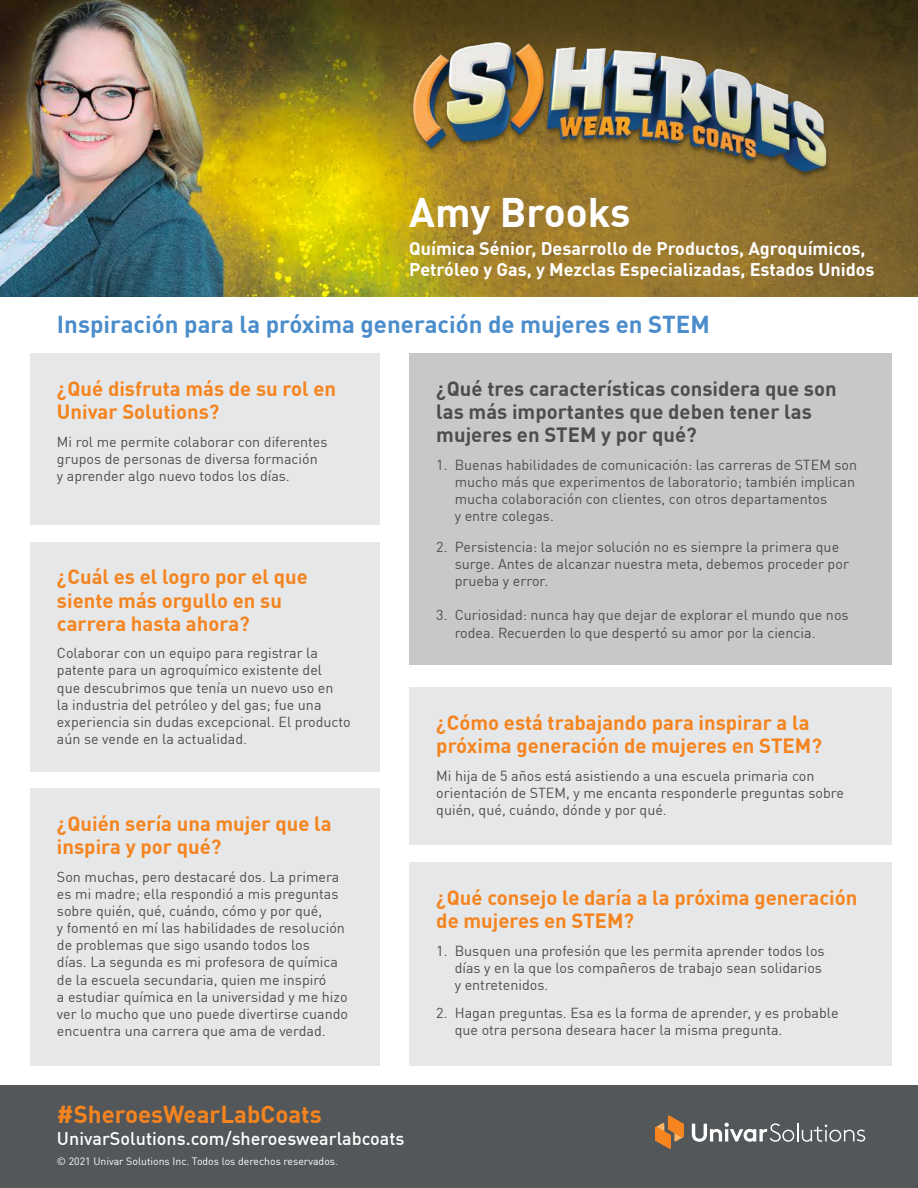
<style>
.page{position:relative;width:918px;height:1188px;background:#fff}
.page>*{position:absolute;margin:0;border:0;box-sizing:border-box;transform-origin:0 0}
.t1{font:700 40.5px "DIN Pro";color:#fff}
.t2{font:700 24px "DIN Pro";color:#4b8dcb}
.t3{font:700 24px "DIN Pro";color:#f5841f}
.t4{font:700 20.25px/23.1px "DIN Pro";color:#f5841f}
.t5{font:700 20.25px/23.1px "DIN Pro";color:#4d4d4f}
.t6{font:700 18px/21.6px "DIN Pro";color:#fff}
.t7{font:500 18px "DIN Pro";color:#fff}
.t8{font:14.25px/17.1px "DIN Pro";color:#4d4d4f}
.t9{font:10.5px "DIN Pro";color:#fff}
</style>
<div class="page">
<img style="left:0;top:0;width:918px;height:297px">
<div style="left:30px;top:354px;width:349px;height:171px;background:#e6e7e8"></div>
<div style="left:0;top:1086px;width:918px;height:102px;background:#53575a"></div>
<div style="left:30px;top:542px;width:349px;height:229px;background:#e6e7e8"></div>
<div style="left:409px;top:687px;width:483px;height:158px;background:#e6e7e8"></div>
<img style="left:409px;top:42px;width:422px;height:137px">
<svg style="left:692px;top:1123px;width:173px;height:19px"></svg>
<svg style="left:655px;top:1115px;width:29px;height:34px"></svg>
<div style="left:30px;top:789px;width:349px;height:277px;background:#e6e7e8"></div>
<div style="left:409px;top:862px;width:483px;height:204px;background:#e6e7e8"></div>
<div style="left:409px;top:354px;width:483px;height:311px;background:#c7c8ca"></div>
<p class="t1" style="left:409px;top:180px;width:223px">Amy Brooks</p>
<p class="t6" style="left:409px;top:236px;width:467px">Química Sénior, Desarrollo de Productos, Agroquímicos,<br>Petróleo y Gas, y Mezclas Especializadas, Estados Unidos</p>
<p class="t2" style="left:57px;top:306px;width:654px">Inspiración para la próxima generación de mujeres en STEM</p>
<p class="t4" style="left:57px;top:376px;width:281px">¿Qué disfruta más de su rol en<br>Univar Solutions?</p>
<p class="t8" style="left:57px;top:432px;width:272px">Mi rol me permite colaborar con diferentes grupos de personas de diversa formación y aprender algo nuevo todos los días.</p>
<p class="t4" style="left:57px;top:564px;width:252px">¿Cuál es el logro por el que siente más orgullo en su carrera hasta ahora?</p>
<p class="t8" style="left:57px;top:644px;width:295px">Colaborar con un equipo para registrar la patente para un agroquímico existente del<br>que descubrimos que tenía un nuevo uso en<br>la industria del petróleo y del gas; fue una experiencia sin dudas excepcional. El producto aún se vende en la actualidad.</p>
<p class="t4" style="left:57px;top:811px;width:276px">¿Quién sería una mujer que la inspira y por qué?</p>
<p class="t8" style="left:57px;top:867px;width:293px">Son muchas, pero destacaré dos. La primera es mi madre; ella respondió a mis preguntas sobre quién, qué, cuándo, cómo y por qué,<br>y fomentó en mí las habilidades de resolución de problemas que sigo usando todos los<br>días. La segunda es mi profesora de química de la escuela secundaria, quien me inspiró<br>a estudiar química en la universidad y me hizo ver lo mucho que uno puede divertirse cuando encuentra una carrera que ama de verdad.</p>
<p class="t3" style="left:57px;top:1096px;width:266px">#SheroesWearLabCoats</p>
<p class="t7" style="left:57px;top:1125px;width:349px">UnivarSolutions.com/sheroeswearlabcoats</p>
<p class="t9" style="left:57px;top:1154px;width:282px">© 2021 Univar Solutions Inc. Todos los derechos reservados.</p>
<p class="t5" style="left:436px;top:376px;width:402px">¿Qué tres características considera que son las más importantes que deben tener las mujeres en STEM y por qué?</p>
<p class="t8" style="left:455px;top:455px;width:404px;text-indent:-18px">1. Buenas habilidades de comunicación: las carreras de STEM son mucho más que experimentos de laboratorio; también implican mucha colaboración con clientes, con otros departamentos<br>y entre colegas.</p>
<p class="t8" style="left:455px;top:537px;width:396px;text-indent:-18px">2. Persistencia: la mejor solución no es siempre la primera que surge. Antes de alcanzar nuestra meta, debemos proceder por prueba y error.</p>
<p class="t8" style="left:455px;top:606px;width:395px;text-indent:-18px">3. Curiosidad: nunca hay que dejar de explorar el mundo que nos rodea. Recuerden lo que despertó su amor por la ciencia.</p>
<p class="t4" style="left:436px;top:710px;width:387px">¿Cómo está trabajando para inspirar a la próxima generación de mujeres en STEM?</p>
<p class="t8" style="left:436px;top:766px;width:409px">Mi hija de 5 años está asistiendo a una escuela primaria con orientación de STEM, y me encanta responderle preguntas sobre quién, qué, cuándo, dónde y por qué.</p>
<p class="t4" style="left:436px;top:885px;width:423px">¿Qué consejo le daría a la próxima generación de mujeres en STEM?</p>
<p class="t8" style="left:455px;top:941px;width:371px;text-indent:-18px">1. Busquen una profesión que les permita aprender todos los días y en la que los compañeros de trabajo sean solidarios y entretenidos.</p>
<p class="t8" style="left:455px;top:1003px;width:385px;text-indent:-18px">2. Hagan preguntas. Esa es la forma de aprender, y es probable que otra persona deseara hacer la misma pregunta.</p>
</div>
